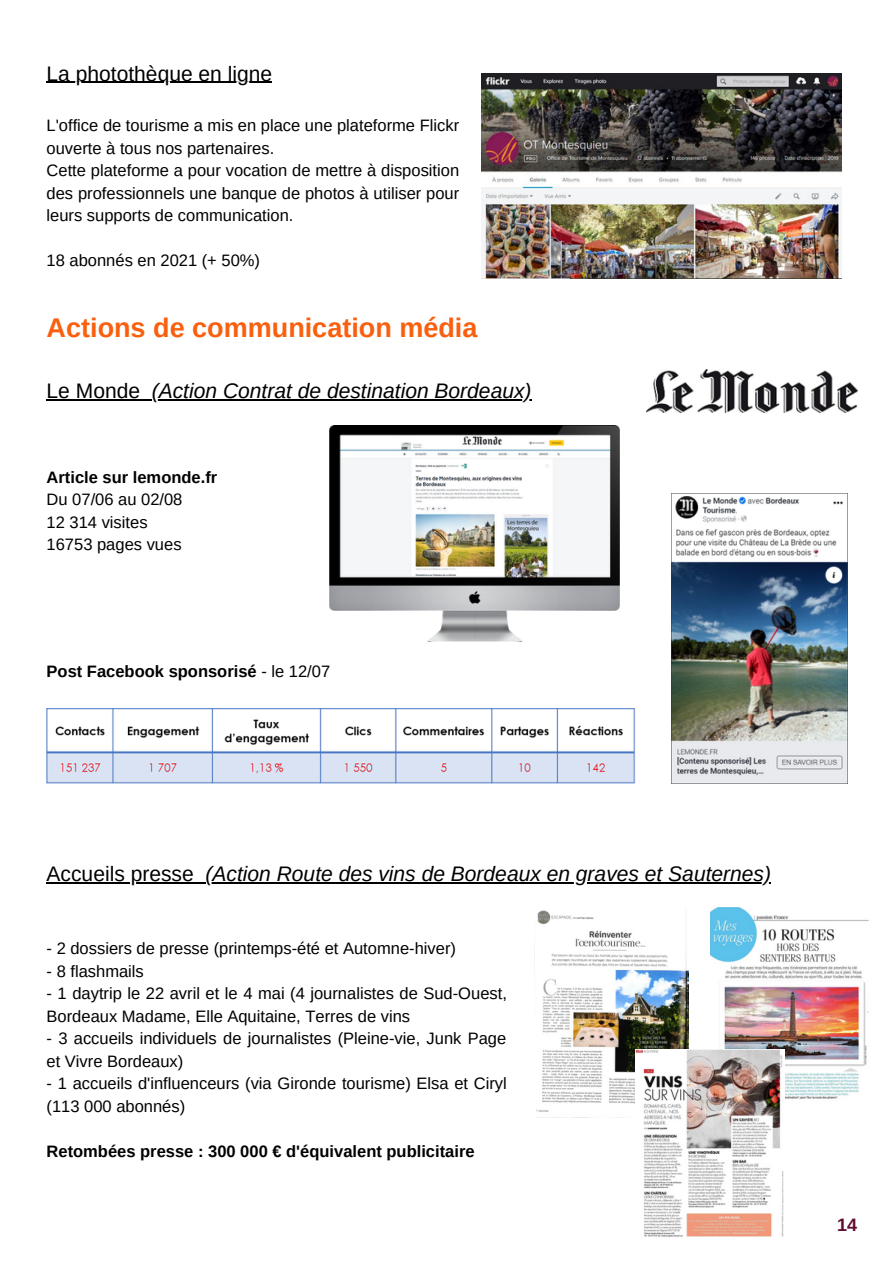
<style>
.page{position:relative;width:894px;height:1264px;background:#fff}
.page>*{position:absolute;margin:0;border:0;box-sizing:border-box;transform-origin:0 0}
.t1{font:700 27px "Arimo";color:#f95f0e}
.t2{font:italic 21px "Arimo";color:#000}
.t3{font:21px "Arimo";color:#000}
.t4{font:700 18px "Arimo";color:#610c31}
.t5{font:16.5px/22.5px "Arimo";color:#000}
.t6{font:700 16.5px "Arimo";color:#000}
.s1{font-style:normal}
.s2{font-weight:400}
</style>
<div class="page">
<img style="left:481px;top:74px;width:360px;height:205px">
<img style="left:330px;top:425px;width:289px;height:216px">
<img style="left:47px;top:708px;width:588px;height:75px">
<img style="left:671px;top:494px;width:176px;height:289px">
<img style="left:646px;top:369px;width:211px;height:44px">
<img style="left:534px;top:910px;width:153px;height:202px">
<img style="left:710px;top:907px;width:159px;height:192px">
<img style="left:635px;top:1049px;width:149px;height:189px">
<hr style="left:47px;top:399px;width:93px;height:1px;background:#000">
<svg style="left:140px;top:399px;width:12px;height:1px"></svg>
<hr style="left:152px;top:399px;width:379px;height:1px;background:#000">
<hr style="left:47px;top:882px;width:147px;height:1px;background:#000">
<hr style="left:205px;top:882px;width:565px;height:1px;background:#000">
<hr style="left:47px;top:82px;width:225px;height:1px;background:#000">
<p class="t3" style="left:47px;top:62px;width:227px">La photothèque en ligne</p>
<p class="t5" style="left:47px;top:114px;width:414px">L'office de tourisme a mis en place une plateforme Flickr ouverte à tous nos partenaires.<br>Cette plateforme a pour vocation de mettre à disposition des professionnels une banque de photos à utiliser pour leurs supports de communication.</p>
<p class="t5" style="left:47px;top:249px;width:215px">18 abonnés en 2021 (+ 50%)</p>
<h1 class="t1" style="left:47px;top:312px;width:432px">Actions de communication média</h1>
<p class="t2" style="left:47px;top:379px;width:486px"><span class="s1">Le Monde</span> (Action Contrat de destination Bordeaux)</p>
<p class="t6" style="left:47px;top:468px;width:172px">Article sur lemonde.fr</p>
<p class="t5" style="left:47px;top:488px;width:137px">Du 07/06 au 02/08<br>12 314 visites<br>16753 pages vues</p>
<p class="t6" style="left:47px;top:661px;width:285px">Post Facebook sponsorisé <span class="s2">- le 12/07</span></p>
<p class="t2" style="left:47px;top:862px;width:725px"><span class="s1">Accueils presse</span> (Action Route des vins de Bordeaux en graves et Sauternes)</p>
<p class="t5" style="left:47px;top:937px;width:411px">- 2 dossiers de presse (printemps-été et Automne-hiver)</p>
<p class="t5" style="left:47px;top:959px;width:99px">- 8 flashmails</p>
<p class="t5" style="left:47px;top:982px;width:461px">- 1 daytrip le 22 avril et le 4 mai (4 journalistes de Sud-Ouest,<br>Bordeaux Madame, Elle Aquitaine, Terres de vins</p>
<p class="t5" style="left:47px;top:1027px;width:461px">- 3 accueils individuels de journalistes (Pleine-vie, Junk Page et Vivre Bordeaux)</p>
<p class="t5" style="left:47px;top:1072px;width:461px">- 1 accueils d'influenceurs (via Gironde tourisme) Elsa et Ciryl (113 000 abonnés)</p>
<p class="t6" style="left:47px;top:1141px;width:429px">Retombées presse : 300 000 € d'équivalent publicitaire</p>
<p class="t4" style="left:837px;top:1214px;width:22px">14</p>
</div>
